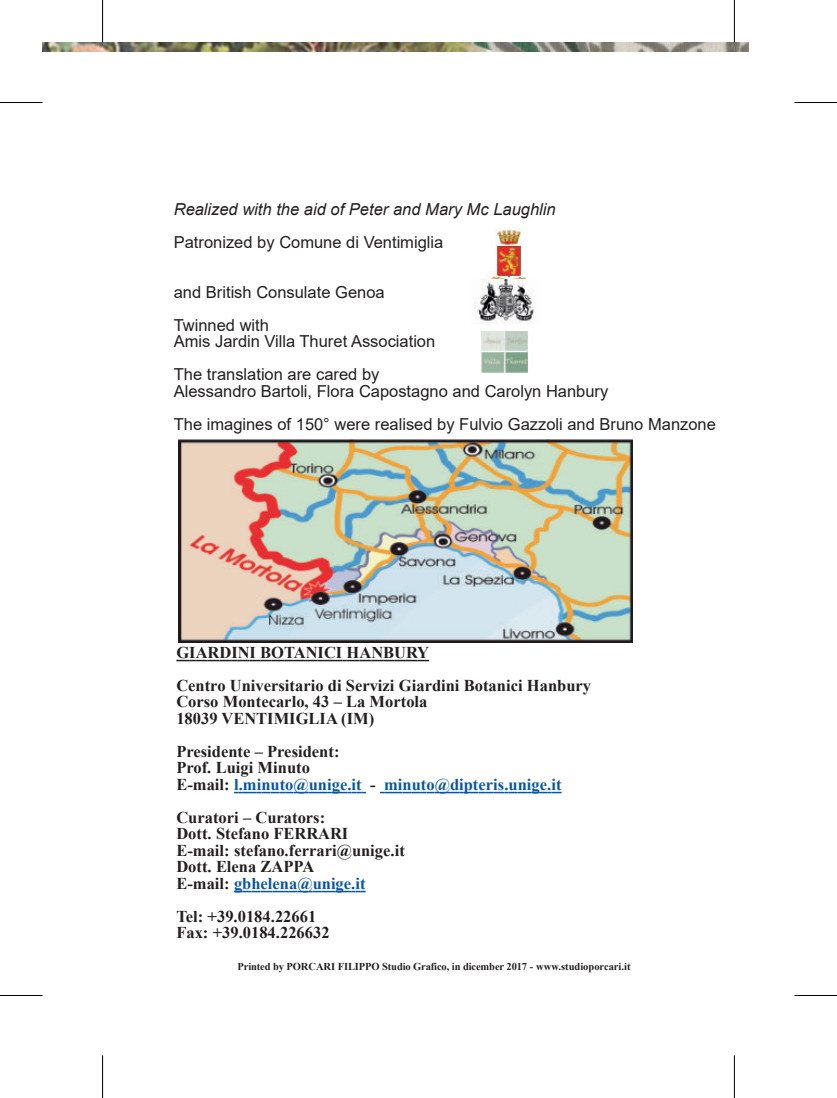
<style>
.page{position:relative;width:837px;height:1098px;background:#fff}
.page>*{position:absolute;margin:0;border:0;box-sizing:border-box;transform-origin:0 0}
.t1{font:700 16.5px/16.5px "Times New Roman";color:#231f20}
.t2{font:16.5px/33px "Arial";color:#231f20}
.t3{font:italic 16.5px "Arial";color:#231f20}
.t4{font:700 10.5px "Times New Roman";letter-spacing:-.01em;color:#231f20}
.s1{color:#0855a6}
</style>
<div class="page">
<img style="left:43px;top:43px;width:705px;height:8px">
<svg style="left:176px;top:660px;width:253px;height:1px"></svg>
<svg style="left:234px;top:792px;width:132px;height:1px"></svg>
<svg style="left:380px;top:792px;width:181px;height:1px"></svg>
<svg style="left:234px;top:891px;width:131px;height:1px"></svg>
<img style="left:178px;top:439px;width:454px;height:203px">
<img style="left:490px;top:228px;width:35px;height:52px">
<img style="left:474px;top:280px;width:60px;height:44px">
<img style="left:481px;top:332px;width:47px;height:41px">
<hr style="left:0;top:995px;width:43px;height:1px;background:#000">
<hr style="left:102px;top:1055px;width:1px;height:43px;background:#000">
<hr style="left:0;top:102px;width:43px;height:1px;background:#000">
<hr style="left:102px;top:0;width:1px;height:43px;background:#000">
<hr style="left:794px;top:995px;width:42px;height:1px;background:#000">
<hr style="left:734px;top:1055px;width:1px;height:43px;background:#000">
<hr style="left:794px;top:102px;width:42px;height:1px;background:#000">
<hr style="left:734px;top:0;width:1px;height:43px;background:#000">
<p class="t3" style="left:174px;top:200px;width:383px">Realized with the aid of Peter and Mary Mc Laughlin</p>
<p class="t2" style="left:174px;top:226px;width:271px">Patronized by Comune di Ventimiglia</p>
<p class="t2" style="left:174px;top:275px;width:212px">and British Consulate Genoa<br>Twinned with</p>
<p class="t2" style="left:174px;top:325px;width:263px">Amis Jardin Villa Thuret Association<br>The translation are cared by</p>
<p class="t2" style="left:174px;top:374px;width:543px">Alessandro Bartoli, Flora Capostagno and Carolyn Hanbury<br>The imagines of 150° were realised by Fulvio Gazzoli and Bruno Manzone</p>
<p class="t1" style="left:176px;top:636px;width:416px;line-height:33px">GIARDINI BOTANICI HANBURY<br>Centro Universitario di Servizi Giardini Botanici Hanbury</p>
<p class="t1" style="left:176px;top:694px;width:252px">Corso Montecarlo, 43 – La Mortola<br>18039 VENTIMIGLIA (IM)</p>
<p class="t1" style="left:176px;top:743px;width:386px">Presidente – President:<br>Prof. Luigi Minuto<br>E-mail: <span class="s1">l.minuto@unige.it</span> - <span class="s1">minuto@dipteris.unige.it</span></p>
<p class="t1" style="left:176px;top:809px;width:230px">Curatori – Curators:<br>Dott. Stefano FERRARI<br>E-mail: stefano.ferrari@unige.it<br>Dott. Elena ZAPPA<br>E-mail: <span class="s1">gbhelena@unige.it</span></p>
<p class="t1" style="left:176px;top:908px;width:155px">Tel: +39.0184.22661<br>Fax: +39.0184.226632</p>
<p class="t4" style="left:237px;top:961px;width:394px">Printed by PORCARI FILIPPO Studio Grafico, in dicember 2017 - www.studioporcari.it</p>
</div>
